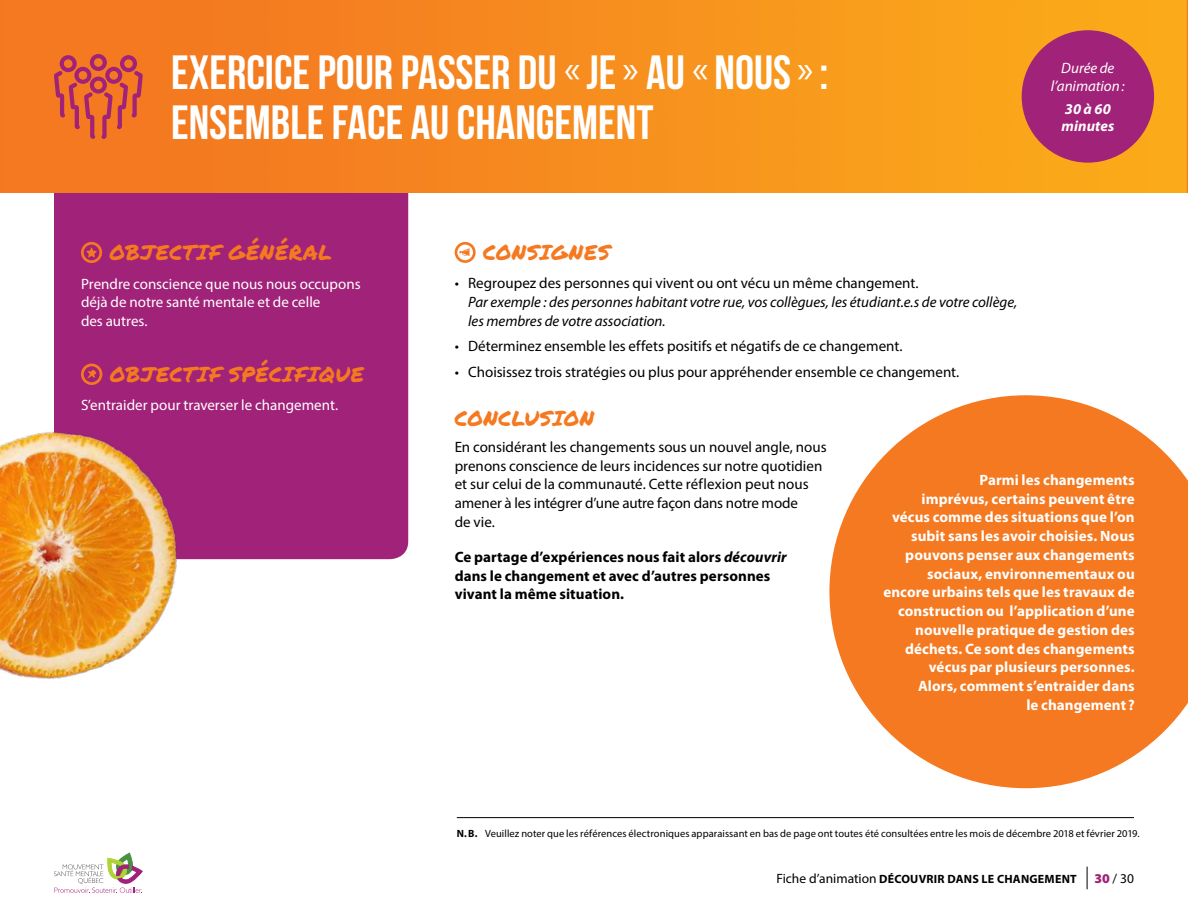
<style>
.page{position:relative;width:1188px;height:918px;background:#fff}
.page>*{position:absolute;margin:0;border:0;box-sizing:border-box;transform-origin:0 0}
.t1{font:48px/49.5px "Bebas Neue";color:#fff}
.t2{font:21px "Permanent Marker";letter-spacing:.03em;color:#f47920}
.t3{font:15px/18.8px "Myriad Pro";color:#000}
.t4{font:700 15px/18.8px "Myriad Pro";letter-spacing:.005em;color:#fff;text-align:right}
.t5{font:15px/18.8px "Myriad Pro";color:#fff}
.t6{font:italic 15px/18.8px "Myriad Pro";color:#000}
.t7{font:700 15px/18.8px "Myriad Pro";letter-spacing:.005em;color:#000}
.t8{font:italic 15px/18px "Myriad Pro";color:#fff;text-align:center}
.t9{font:italic 700 15px/16.5px "Myriad Pro";letter-spacing:.005em;color:#fff}
.t10{font:13.5px "Myriad Pro";color:#000}
.t11{font:700 12px "Myriad Pro";letter-spacing:.02em;color:#000}
.t12{font:10.5px "Myriad Pro";letter-spacing:.005em;color:#000}
.s1{font-style:italic}
.s2{font-weight:700}
.s3{font-weight:400;font-size:13.5px}
.s4{font-weight:900;color:#a12279}
</style>
<div class="page">
<svg style="left:54px;top:853px;width:88px;height:40px"></svg>
<svg style="left:1087px;top:867px;width:1px;height:22px"></svg>
<div style="left:54px;top:139px;width:354px;height:420px;background:#a12279;border-radius:18px"></div>
<img style="left:0;top:0;width:1188px;height:193px">
<svg style="left:81px;top:242px;width:21px;height:21px"></svg>
<svg style="left:81px;top:364px;width:21px;height:21px"></svg>
<svg style="left:455px;top:242px;width:21px;height:21px"></svg>
<svg style="left:54px;top:54px;width:89px;height:85px"></svg>
<div style="left:1022px;top:30px;width:132px;height:133px;background:#a12279;border-radius:50%"></div>
<img style="left:0;top:431px;width:235px;height:248px">
<hr style="left:457px;top:817px;width:677px;height:1px;background:#000">
<svg style="left:829px;top:395px;width:359px;height:393px;fill:#f47920"></svg>
<h1 class="t1" style="left:171px;top:47px;width:659px">EXERCICE POUR PASSER DU <sup>«</sup> JE <sup>»</sup> AU <sup>«</sup> NOUS <sup>»</sup> :<br>ENSEMBLE FACE AU CHANGEMENT</h1>
<p class="t8" style="left:1051px;top:59px;width:75px">Durée de l’animation:</p>
<p class="t9" style="left:1061px;top:101px;width:54px">30 à 60 minutes</p>
<h2 class="t2" style="left:110px;top:237px;width:224px">OBJECTIF GÉNÉRAL</h2>
<p class="t5" style="left:81px;top:274px;width:281px">Prendre conscience que nous nous occupons déjà de notre santé mentale et de celle<br>des autres.</p>
<h2 class="t2" style="left:110px;top:359px;width:256px">OBJECTIF SPÉCIFIQUE</h2>
<p class="t5" style="left:81px;top:396px;width:259px">S’entraider pour traverser le changement.</p>
<h2 class="t2" style="left:483px;top:237px;width:129px">CONSIGNES</h2>
<p class="t3" style="left:455px;top:274px;width:465px">• Regroupez des personnes qui vivent ou ont vécu un même changement.</p>
<p class="t6" style="left:468px;top:292px;width:551px">Par exemple : des personnes habitant votre rue, vos collègues, les étudiant.e.s de votre collège, les membres de votre association.</p>
<p class="t3" style="left:455px;top:337px;width:449px">• Déterminez ensemble les effets positifs et négatifs de ce changement.</p>
<p class="t3" style="left:455px;top:362px;width:506px">• Choisissez trois stratégies ou plus pour appréhender ensemble ce changement.</p>
<h2 class="t2" style="left:455px;top:403px;width:141px">CONCLUSION</h2>
<p class="t3" style="left:455px;top:437px;width:373px">En considérant les changements sous un nouvel angle, nous prenons conscience de leurs incidences sur notre quotidien et sur celui de la communauté. Cette réflexion peut nous amener à les intégrer d’une autre façon dans notre mode<br>de vie.</p>
<p class="t7" style="left:455px;top:547px;width:334px">Ce partage d’expériences nous fait alors <span class="s1">découvrir </span>dans le changement et avec d’autres personnes vivant la même situation.</p>
<p class="t4" style="left:883px;top:470px;width:253px">Parmi les changements<br>imprévus, certains peuvent être vécus comme des situations que l’on subit sans les avoir choisies. Nous pouvons penser aux changements sociaux, environnementaux ou encore urbains tels que les travaux de construction ou l’application d’une nouvelle pratique de gestion des déchets. Ce sont des changements vécus par plusieurs personnes.<br>Alors, comment s’entraider dans<br>le changement ?</p>
<p class="t12" style="left:457px;top:827px;width:684px"><span class="s2">N.B.</span> Veuillez noter que les références électroniques apparaissant en bas de page ont toutes été consultées entre les mois de décembre 2018 et février 2019.</p>
<p class="t11" style="left:776px;top:871px;width:302px"><span class="s3">Fiche d’animation</span> DÉCOUVRIR DANS LE CHANGEMENT</p>
<p class="t10" style="left:1094px;top:870px;width:41px"><span class="s4">30</span> / 30</p>
</div>
